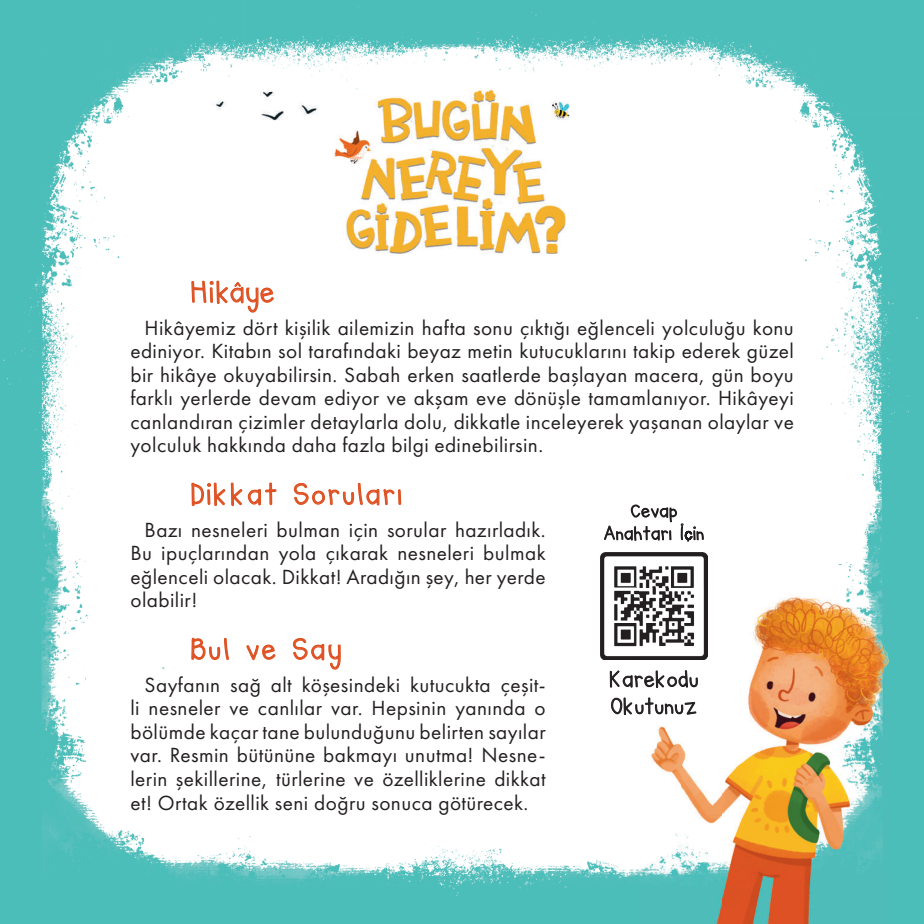
<style>
.page{position:relative;width:924px;height:924px;background:#fff}
.page>*{position:absolute;margin:0;border:0;box-sizing:border-box;transform-origin:0 0}
.t1{font:30px "Doodle Basic";letter-spacing:.075em;color:#de5124}
.t2{font:22.5px/27px "Doodle Basic";letter-spacing:.025em;color:#231f20}
.t3{font:21.25px/23.5px "Futura PT";letter-spacing:.02em;color:#231f20;text-align:justify}
.t4{font:18.75px/22.5px "Doodle Basic";letter-spacing:.025em;color:#231f20;text-align:center}
</style>
<div class="page">
<img style="left:0;top:0;width:244px;height:923px">
<img style="left:244px;top:0;width:679px;height:113px">
<img style="left:565px;top:113px;width:288px;height:475px">
<img style="left:853px;top:113px;width:70px;height:810px">
<img style="left:244px;top:836px;width:130px;height:87px">
<img style="left:374px;top:844px;width:174px;height:79px">
<img style="left:548px;top:659px;width:87px;height:264px">
<img style="left:635px;top:659px;width:4px;height:264px">
<img style="left:345px;top:84px;width:220px;height:170px">
<img style="left:207px;top:92px;width:362px;height:76px">
<img style="left:345px;top:92px;width:220px;height:76px">
<img style="left:680px;top:588px;width:208px;height:335px">
<img style="left:639px;top:659px;width:41px;height:264px">
<img style="left:600px;top:552px;width:107px;height:36px">
<img style="left:600px;top:588px;width:39px;height:35px">
<img style="left:600px;top:623px;width:107px;height:36px">
<img style="left:639px;top:588px;width:68px;height:36px">
<h1 class="t1" style="left:191px;top:275px;width:85px">Hikâye</h1>
<p class="t3" style="left:130px;top:316px;width:664px;text-indent:14px">Hikâyemiz dört kişilik ailemizin hafta sonu çıktığı eğlenceli yolculuğu konu ediniyor. Kitabın sol tarafındaki beyaz metin kutucuklarını takip ederek güzel bir hikâye okuyabilirsin. Sabah erken saatlerde başlayan macera, gün boyu farklı yerlerde devam ediyor ve akşam eve dönüşle tamamlanıyor. Hikâyeyi canlandıran çizimler detaylarla dolu, dikkatle inceleyerek yaşanan olaylar ve yolculuk hakkında daha fazla bilgi edinebilirsin.</p>
<h1 class="t1" style="left:191px;top:476px;width:212px">Dikkat Soruları</h1>
<p class="t3" style="left:130px;top:518px;width:416px;text-indent:14px">Bazı nesneleri bulman için sorular hazırladık.<br>Bu ipuçlarından yola çıkarak nesneleri bulmak eğlenceli olacak. Dikkat! Aradığın şey, her yerde olabilir!</p>
<h1 class="t1" style="left:191px;top:631px;width:152px">Bul ve Say</h1>
<p class="t3" style="left:130px;top:672px;width:416px;text-indent:14px">Sayfanın sağ alt köşesindeki kutucukta çeşit&shy;li nesneler ve canlılar var. Hepsinin yanında o bölümde kaçar tane bulunduğunu belirten sayılar var. Resmin bütününe bakmayı unutma! Nesne&shy;lerin şekillerine, türlerine ve özelliklerine dikkat et! Ortak özellik seni doğru sonuca götürecek.</p>
<p class="t4" style="left:603px;top:500px;width:102px">Cevap<br>Anahtarı İçin</p>
<p class="t2" style="left:609px;top:666px;width:90px">Karekodu<br>Okutunuz</p>
</div>
